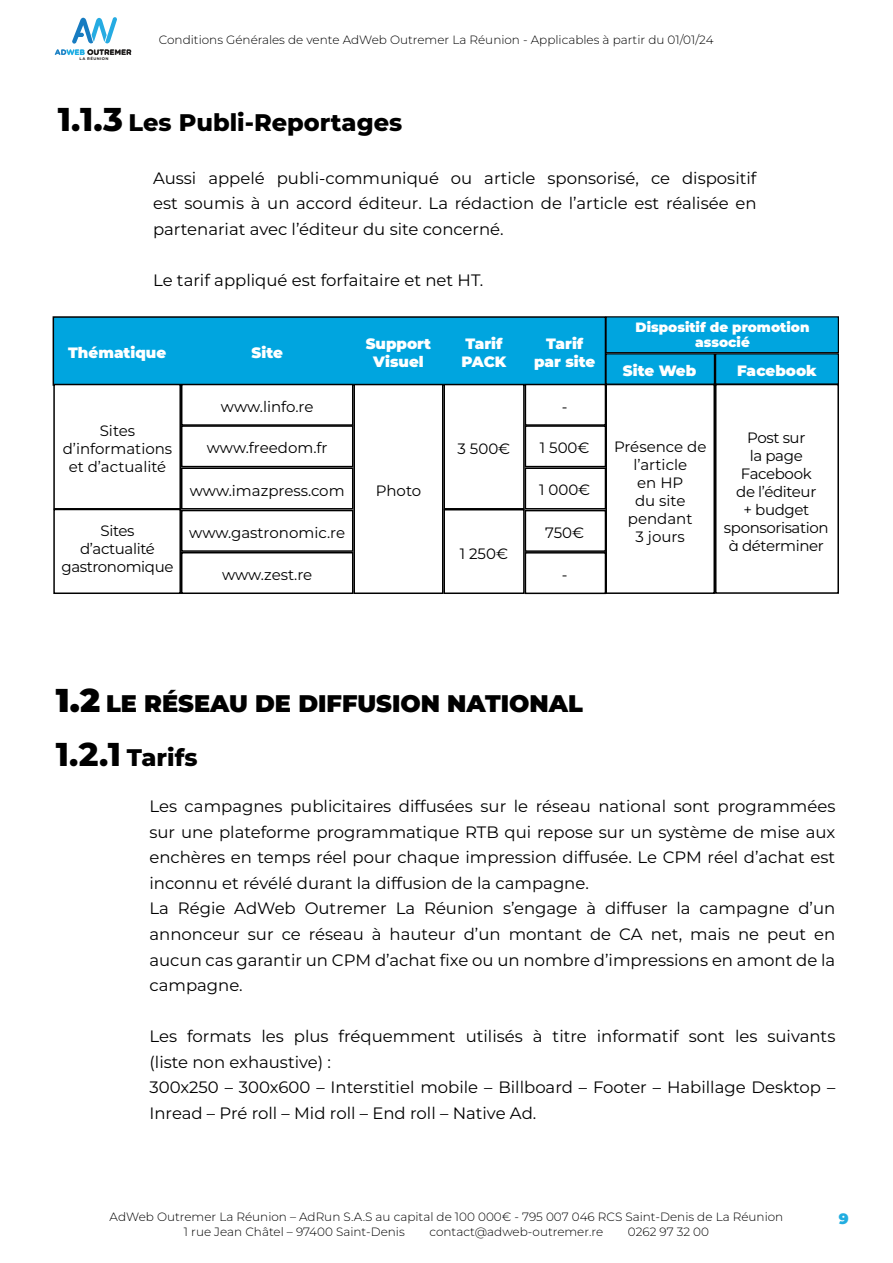
<style>
.page{position:relative;width:893px;height:1263px;background:#fff}
.page>*{position:absolute;margin:0;border:0;box-sizing:border-box;transform-origin:0 0}
.t1{font:800 24px "Montserrat";color:#000}
.t2{font:900 24px "Montserrat";color:#000}
.t3{font:16.5px/25.5px "Montserrat";color:#000;text-align:justify}
.t4{font:15px/18px "Montserrat";letter-spacing:-.005em;color:#000;text-align:center}
.t5{font:15px "Montserrat";letter-spacing:-.025em;color:#000}
.t6{font:900 15px "Montserrat";color:#fff}
.t7{font:900 15px "Montserrat";color:#21ade0}
.t8{font:900 13.5px/15px "Montserrat";color:#fff;text-align:center}
.t9{font:300 12px "Montserrat";color:#000}
.t10{font:700 7.5px "Gotham Rounded";color:#211e1e}
.t11{font:700 3.9px "Gotham Rounded";letter-spacing:.1em;color:#211e1e}
.s1{color:#1d83c6}
.s2{color:#1aade4}
.s3{font-size:33px}
</style>
<div class="page">
<div style="left:53px;top:317px;width:552px;height:68px;background:#00a5df"></div>
<div style="left:53px;top:316px;width:553px;height:70px;border:2px solid #000"></div>
<div style="left:605px;top:316px;width:234px;height:37px;background:#00a5df;border:1px solid #000"></div>
<div style="left:605px;top:384px;width:110px;height:210px;background:#fff;border:2px solid #000"></div>
<div style="left:53px;top:384px;width:128px;height:125px;background:#fff;border:2px solid #000"></div>
<div style="left:53px;top:509px;width:128px;height:85px;background:#fff;border:2px solid #000"></div>
<div style="left:181px;top:384px;width:172px;height:42px;background:#fff;border:2px solid #000"></div>
<div style="left:525px;top:384px;width:81px;height:42px;background:#fff;border:2px solid #000"></div>
<div style="left:181px;top:425px;width:172px;height:42px;background:#fff;border:2px solid #000"></div>
<div style="left:181px;top:510px;width:172px;height:42px;background:#fff;border:2px solid #000"></div>
<div style="left:525px;top:425px;width:81px;height:42px;background:#fff;border:2px solid #000"></div>
<div style="left:525px;top:510px;width:81px;height:42px;background:#fff;border:2px solid #000"></div>
<div style="left:181px;top:467px;width:172px;height:42px;background:#fff;border:2px solid #000"></div>
<div style="left:181px;top:552px;width:172px;height:42px;background:#fff;border:2px solid #000"></div>
<div style="left:525px;top:467px;width:81px;height:42px;background:#fff;border:2px solid #000"></div>
<div style="left:525px;top:552px;width:81px;height:42px;background:#fff;border:2px solid #000"></div>
<div style="left:353px;top:384px;width:90px;height:210px;background:#fff;border:2px solid #000"></div>
<div style="left:443px;top:384px;width:82px;height:125px;background:#fff;border:2px solid #000"></div>
<div style="left:443px;top:509px;width:82px;height:85px;background:#fff;border:2px solid #000"></div>
<div style="left:715px;top:353px;width:124px;height:32px;background:#00a5df;border:1px solid #000"></div>
<div style="left:715px;top:384px;width:124px;height:210px;background:#fff;border:2px solid #000"></div>
<div style="left:605px;top:353px;width:110px;height:32px;background:#00a5df;border:1px solid #000"></div>
<svg style="left:55px;top:17px;width:76px;height:38px"></svg>
<p class="t10" style="left:55px;top:47px;width:78px"><span class="s1">AD</span><span class="s2">WEB</span> OUTREMER</p>
<p class="t11" style="left:80px;top:56px;width:30px">LA RÉUNION</p>
<p class="t9" style="left:159px;top:32px;width:556px">Conditions Générales de vente AdWeb Outremer La Réunion - Applicables à partir du 01/01/24</p>
<p class="t1" style="left:58px;top:106px;width:346px"><span class="s3">1.1.3</span> Les Publi-Reportages</p>
<p class="t3" style="left:153px;top:165px;width:605px">Aussi appelé publi-communiqué ou article sponsorisé, ce dispositif est soumis à un accord éditeur. La rédaction de l’article est réalisée en partenariat avec l’éditeur du site concerné.</p>
<p class="t3" style="left:153px;top:267px;width:332px">Le tarif appliqué est forfaitaire et net HT.</p>
<p class="t6" style="left:68px;top:342px;width:100px">Thématique</p>
<p class="t4" style="left:63px;top:421px;width:111px">Sites d’informations et d’actualité</p>
<p class="t4" style="left:101px;top:522px;width:35px">Sites</p>
<p class="t5" style="left:80px;top:539px;width:76px">d’actualité</p>
<p class="t5" style="left:61px;top:557px;width:114px">gastronomique</p>
<p class="t6" style="left:252px;top:343px;width:33px">Site</p>
<p class="t4" style="left:221px;top:397px;width:94px">www.linfo.re</p>
<p class="t4" style="left:207px;top:439px;width:122px">www.freedom.fr</p>
<p class="t4" style="left:190px;top:481px;width:156px">www.imazpress.com</p>
<p class="t4" style="left:189px;top:523px;width:157px">www.gastronomic.re</p>
<p class="t4" style="left:222px;top:565px;width:92px">www.zest.re</p>
<p class="t6" style="left:366px;top:333px;width:67px">Support</p>
<p class="t6" style="left:373px;top:351px;width:52px">Visuel</p>
<p class="t4" style="left:376px;top:481px;width:47px">Photo</p>
<p class="t6" style="left:465px;top:334px;width:39px">Tarif</p>
<p class="t6" style="left:461px;top:352px;width:47px">PACK</p>
<p class="t4" style="left:457px;top:439px;width:54px">3 500€</p>
<p class="t4" style="left:460px;top:544px;width:50px">1 250€</p>
<p class="t6" style="left:546px;top:334px;width:39px">Tarif</p>
<p class="t6" style="left:534px;top:352px;width:63px">par site</p>
<p class="t4" style="left:562px;top:397px;width:7px">-</p>
<p class="t4" style="left:540px;top:439px;width:51px">1 500€</p>
<p class="t4" style="left:539px;top:480px;width:53px">1 000€</p>
<p class="t4" style="left:545px;top:523px;width:40px">750€</p>
<p class="t4" style="left:562px;top:565px;width:7px">-</p>
<p class="t8" style="left:636px;top:320px;width:175px">Dispositif de promotion associé</p>
<p class="t6" style="left:623px;top:360px;width:75px">Site Web</p>
<p class="t6" style="left:737px;top:361px;width:81px">Facebook</p>
<p class="t4" style="left:614px;top:437px;width:94px">Présence de l’article</p>
<p class="t4" style="left:637px;top:473px;width:48px">en HP</p>
<p class="t4" style="left:635px;top:491px;width:52px">du site</p>
<p class="t4" style="left:628px;top:509px;width:66px">pendant</p>
<p class="t4" style="left:636px;top:527px;width:51px">3 jours</p>
<p class="t4" style="left:747px;top:428px;width:60px">Post sur</p>
<p class="t4" style="left:750px;top:446px;width:54px">la page</p>
<p class="t5" style="left:741px;top:464px;width:72px">Facebook</p>
<p class="t5" style="left:736px;top:482px;width:82px">de l’éditeur</p>
<p class="t4" style="left:743px;top:500px;width:67px">+ budget</p>
<p class="t5" style="left:724px;top:518px;width:106px">sponsorisation</p>
<p class="t5" style="left:729px;top:536px;width:97px">à déterminer</p>
<p class="t2" style="left:56px;top:687px;width:529px"><span class="s3">1.2</span> LE RÉSEAU DE DIFFUSION NATIONAL</p>
<p class="t1" style="left:56px;top:741px;width:143px"><span class="s3">1.2.1</span> Tarifs</p>
<p class="t3" style="left:149px;top:793px;width:687px">Les campagnes publicitaires diffusées sur le réseau national sont programmées sur une plateforme programmatique RTB qui repose sur un système de mise aux enchères en temps réel pour chaque impression diffusée. Le CPM réel d’achat est inconnu et révélé durant la diffusion de la campagne.</p>
<p class="t3" style="left:149px;top:895px;width:687px">La Régie AdWeb Outremer La Réunion s’engage à diffuser la campagne d’un annonceur sur ce réseau à hauteur d’un montant de CA net, mais ne peut en aucun cas garantir un CPM d’achat fixe ou un nombre d’impressions en amont de la campagne.</p>
<p class="t3" style="left:149px;top:1023px;width:687px">Les formats les plus fréquemment utilisés à titre informatif sont les suivants (liste non exhaustive) :</p>
<p class="t3" style="left:149px;top:1074px;width:687px">300x250 – 300x600 – Interstitiel mobile – Billboard – Footer – Habillage Desktop –<br>Inread – Pré roll – Mid roll – End roll – Native Ad.</p>
<p class="t9" style="left:110px;top:1208px;width:675px">AdWeb Outremer La Réunion – AdRun S.A.S au capital de 100 000€ - 795 007 046 RCS Saint-Denis de La Réunion</p>
<p class="t9" style="left:184px;top:1223px;width:222px">1 rue Jean Châtel – 97400 Saint-Denis</p>
<p class="t9" style="left:429px;top:1223px;width:175px">contact@adweb-outremer.re</p>
<p class="t9" style="left:628px;top:1223px;width:83px">0262 97 32 00</p>
<p class="t7" style="left:839px;top:1208px;width:11px">9</p>
</div>
